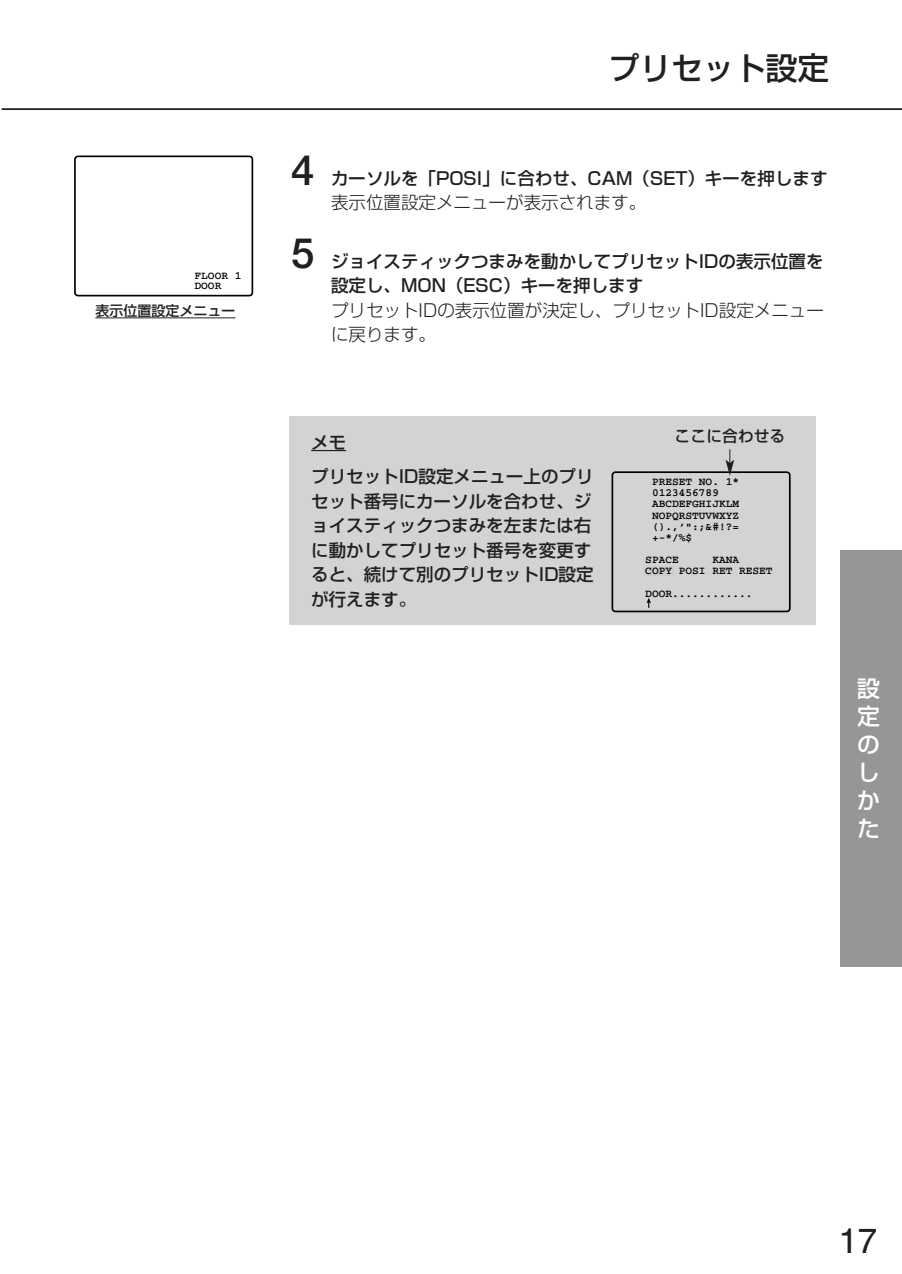
<style>
.page{position:relative;width:902px;height:1274px;background:#fff}
.page>*{position:absolute;margin:0;border:0;box-sizing:border-box;transform-origin:0 0}
.t1{font:700 42px "Futo Go B101";color:#231f20}
.t2{font:35px "Helvetica";color:#231f20}
.t3{font:500 31.5px "Shin Go";color:#231f20}
.t4{font:500 22.75px/28px "Shin Go";color:#fff;text-align:justify}
.t5{font:500 17.5px/24.5px "Shin Go";color:#231f20}
.t6{font:300 17.5px/24.5px "Shin Go";color:#231f20}
.t7{font:500 15.75px "Shin Go";color:#231f20}
.t8{font:500 14px "Shin Go";color:#231f20}
.t9{font:700 11.2px/11.2px "Courier";color:#000}
</style>
<div class="page">
<hr style="left:2px;top:108px;width:899px;height:2px;background:#231f20">
<div style="left:74px;top:156px;width:179px;height:140px;border:2px solid #000;border-radius:3px"></div>
<hr style="left:95px;top:317px;width:140px;height:1px;background:#231f20">
<div style="left:289px;top:417px;width:526px;height:208px;background:#d1d3d4"></div>
<hr style="left:311px;top:450px;width:35px;height:1px;background:#231f20">
<div style="left:643px;top:566px;width:31px;height:10px;background:#ccc"></div>
<div style="left:611px;top:471px;width:179px;height:141px;border:2px solid #000;border-radius:3px"></div>
<svg style="left:646px;top:598px;width:4px;height:10px"></svg>
<svg style="left:725px;top:449px;width:9px;height:27px"></svg>
<div style="left:840px;top:551px;width:61px;height:416px;background:#949698"></div>
<p class="t9" style="left:194px;top:272px;width:48px;line-height:10px">FLOOR 1<br>DOOR</p>
<p class="t8" style="left:95px;top:306px;width:142px">表示位置設定メニュー</p>
<h3 class="t3" style="left:608px;top:56px;width:222px">プリセット設定</h3>
<h1 class="t1" style="left:291px;top:153px;width:25px">4</h1>
<h1 class="t1" style="left:291px;top:236px;width:25px">5</h1>
<p class="t5" style="left:331px;top:168px;width:498px">カーソルを「POSI」に合わせ、CAM（SET）キーを押します</p>
<p class="t6" style="left:331px;top:193px;width:317px">表示位置設定メニューが表示されます。</p>
<p class="t5" style="left:331px;top:251px;width:494px">ジョイスティックつまみを動かしてプリセットIDの表示位置を設定し、MON（ESC）キーを押します</p>
<p class="t6" style="left:331px;top:301px;width:494px">プリセットIDの表示位置が決定し、プリセットID設定メニューに戻ります。</p>
<p class="t5" style="left:311px;top:427px;width:284px;line-height:34.5px">メモ<br>プリセットID設定メニュー上のプリ</p>
<p class="t5" style="left:311px;top:491px;width:284px">セット番号にカーソルを合わせ、ジョイスティックつまみを左または右に動かしてプリセット番号を変更すると、続けて別のプリセットID設定が行えます。</p>
<p class="t7" style="left:674px;top:430px;width:112px">ここに合わせる</p>
<p class="t9" style="left:651px;top:477px;width:89px">PRESET NO. 1*<br>0123456789<br>ABCDEFGHIJKLM<br>NOPQRSTUVWXYZ ().,’":;&amp;#!?= +-*/%$</p>
<p class="t9" style="left:645px;top:555px;width:35px">SPACE</p>
<p class="t9" style="left:645px;top:555px;width:129px;text-indent:67px">KANA<br>COPY POSI RET RESET</p>
<p class="t9" style="left:645px;top:588px;width:109px">DOOR............</p>
<h3 class="t4" style="left:857px;top:677px;width:24px">設定のしかた</h3>
<h2 class="t2" style="left:838px;top:1228px;width:40px">17</h2>
</div>
